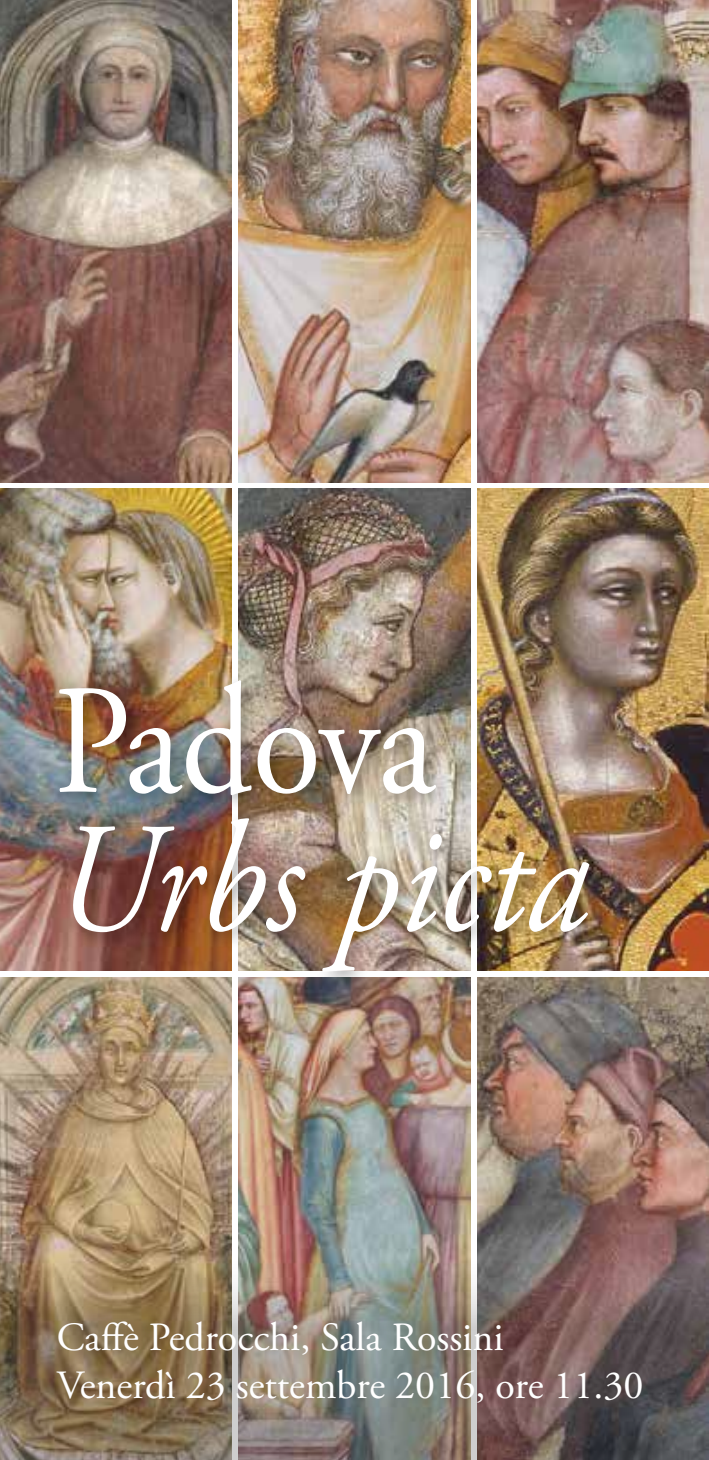
<style>
.page{position:relative;width:709px;height:1460px;background:#fff}
.page>*{position:absolute;margin:0;border:0;box-sizing:border-box;transform-origin:0 0}
.t1{font:italic 155.75px "Adobe Garamond Pro";color:#fff;scale:.9 1}
.t2{font:155.75px "Adobe Garamond Pro";letter-spacing:-.005em;color:#fff;scale:.9 1}
.t3{font:40px/48px "Adobe Garamond Pro";color:#fff}
</style>
<div class="page">
<img style="left:0;top:489px;width:232px;height:482px">
<img style="left:239px;top:489px;width:231px;height:183px">
<img style="left:477px;top:489px;width:232px;height:482px">
<img style="left:0;top:978px;width:232px;height:271px">
<img style="left:239px;top:990px;width:231px;height:259px">
<img style="left:477px;top:978px;width:232px;height:271px">
<img style="left:239px;top:0;width:231px;height:482px">
<img style="left:477px;top:0;width:232px;height:482px">
<img style="left:0;top:0;width:232px;height:482px">
<div style="left:51px;top:672px;width:556px;height:318px;background:#000;opacity:.36"></div>
<img style="left:0;top:1249px;width:709px;height:211px">
<h1 class="t2" style="left:54px;top:649px;width:425px">Padova</h1>
<h1 class="t1" style="left:54px;top:787px;width:596px">Urbs picta</h1>
<p class="t3" style="left:57px;top:1314px;width:588px">Caffè Pedrocchi, Sala Rossini<br>Venerdì 23 settembre 2016, ore 11.30</p>
</div>
